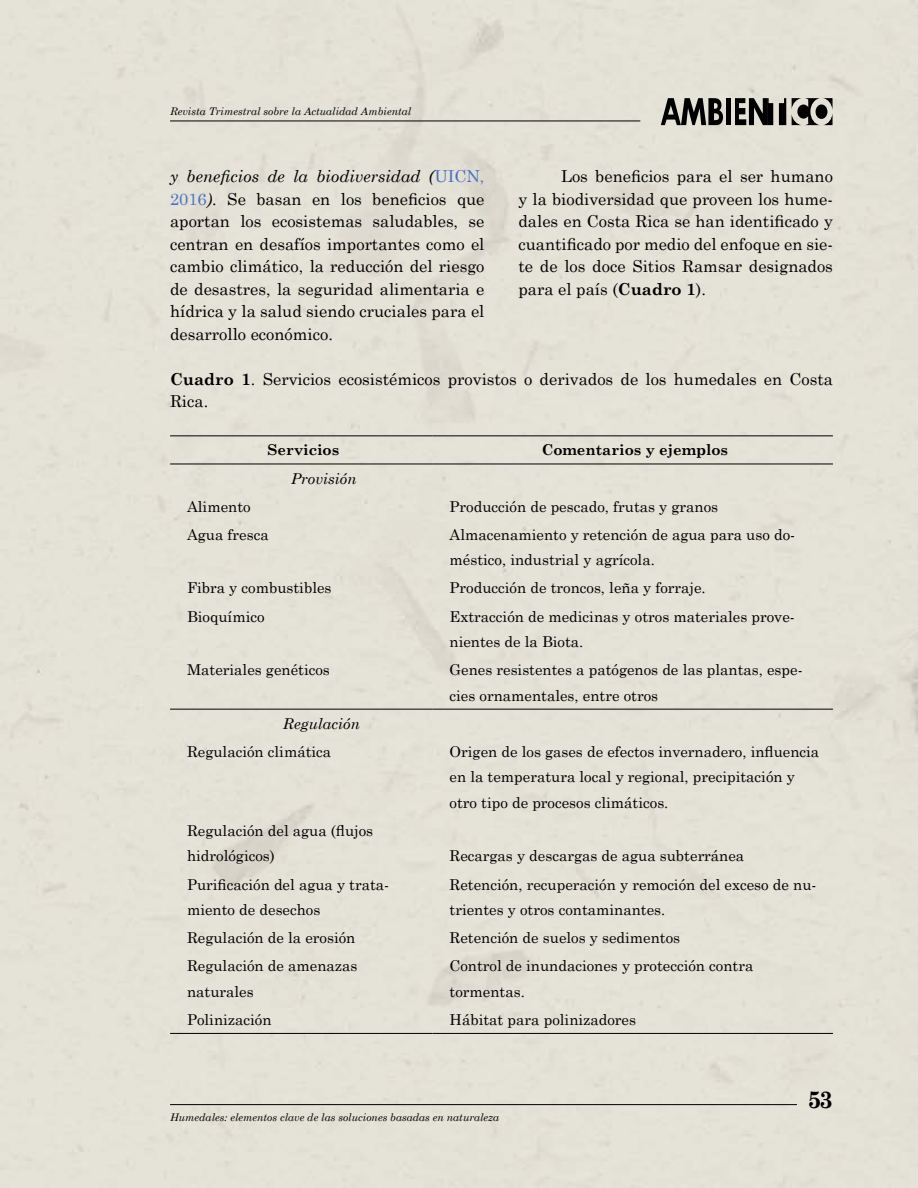
<style>
.page{position:relative;width:918px;height:1188px;background:#e5e3d7}
.page>*{position:absolute;margin:0;border:0;box-sizing:border-box;transform-origin:0 0}
.t1{font:700 24px "Century Schoolbook";color:#000}
.t2{font:16.5px/22.5px "Century Schoolbook";color:#000;text-align:justify}
.t3{font:15px/25.5px "Century Schoolbook";color:#000}
.t4{font:700 15px "Century Schoolbook";color:#000}
.t5{font:italic 15px "Century Schoolbook";color:#000}
.t6{font:italic 10.5px "Century Schoolbook";color:#000}
.s1{font-style:italic}
.s2{color:#4472c4}
.s3{font-weight:700}
</style>
<div class="page">
<hr style="left:170px;top:121px;width:470px;height:1px;background:#000">
<svg style="left:661px;top:98px;width:62px;height:27px;background:#5f5e59"></svg>
<div style="left:726px;top:98px;width:5px;height:27px;background:#000"></div>
<svg style="left:779px;top:98px;width:7px;height:27px"></svg>
<svg style="left:735px;top:98px;width:38px;height:27px"></svg>
<svg style="left:792px;top:98px;width:41px;height:27px"></svg>
<hr style="left:170px;top:1104px;width:627px;height:1px;background:#000">
<hr style="left:170px;top:435px;width:263px;height:1px;background:#000">
<hr style="left:433px;top:435px;width:400px;height:1px;background:#000">
<hr style="left:170px;top:464px;width:263px;height:1px;background:#000">
<hr style="left:433px;top:464px;width:400px;height:1px;background:#000">
<hr style="left:170px;top:709px;width:263px;height:1px;background:#000">
<hr style="left:433px;top:709px;width:400px;height:1px;background:#000">
<hr style="left:170px;top:1033px;width:263px;height:1px;background:#000">
<hr style="left:433px;top:1033px;width:400px;height:1px;background:#000">
<p class="t6" style="left:170px;top:104px;width:243px">Revista Trimestral sobre la Actualidad Ambiental</p>
<p class="t2" style="left:170px;top:164px;width:316px"><span class="s1">y beneficios de la biodiversidad (</span><span class="s2">UICN, 2016</span><span class="s1">)</span>. Se basan en los beneficios que aportan los ecosistemas saludables, se centran en desafíos importantes como el cambio climático, la reducción del riesgo de desastres, la seguridad alimentaria e hídrica y la salud siendo cruciales para el desarrollo económico.</p>
<p class="t2" style="left:519px;top:164px;width:316px;text-indent:43px">Los beneficios para el ser humano y la biodiversidad que proveen los hume&shy;dales en Costa Rica se han identificado y cuantificado por medio del enfoque en sie&shy;te de los doce Sitios Ramsar designados para el país (<span class="s3">Cuadro 1</span>).</p>
<p class="t2" style="left:170px;top:366px;width:664px"><span class="s3">Cuadro 1</span>. Servicios ecosistémicos provistos o derivados de los humedales en Costa<br>Rica.</p>
<p class="t4" style="left:268px;top:438px;width:73px">Servicios</p>
<p class="t4" style="left:542px;top:438px;width:188px">Comentarios y ejemplos</p>
<p class="t5" style="left:291px;top:467px;width:67px">Provisión</p>
<p class="t3" style="left:187px;top:492px;width:65px">Alimento</p>
<p class="t3" style="left:450px;top:492px;width:270px">Producción de pescado, frutas y granos</p>
<p class="t3" style="left:187px;top:520px;width:83px">Agua fresca</p>
<p class="t3" style="left:450px;top:520px;width:347px">Almacenamiento y retención de agua para uso do&shy;méstico, industrial y agrícola.</p>
<p class="t3" style="left:187px;top:574px;width:146px">Fibra y combustibles</p>
<p class="t3" style="left:450px;top:574px;width:258px">Producción de troncos, leña y forraje.</p>
<p class="t3" style="left:187px;top:602px;width:79px">Bioquímico</p>
<p class="t3" style="left:450px;top:602px;width:347px">Extracción de medicinas y otros materiales prove&shy;nientes de la Biota.</p>
<p class="t3" style="left:187px;top:656px;width:144px">Materiales genéticos</p>
<p class="t3" style="left:450px;top:656px;width:355px">Genes resistentes a patógenos de las plantas, espe&shy;cies ornamentales, entre otros</p>
<p class="t5" style="left:283px;top:712px;width:78px">Regulación</p>
<p class="t3" style="left:187px;top:737px;width:146px">Regulación climática</p>
<p class="t3" style="left:450px;top:737px;width:371px">Origen de los gases de efectos invernadero, influencia en la temperatura local y regional, precipitación y otro tipo de procesos climáticos.</p>
<p class="t3" style="left:187px;top:817px;width:188px">Regulación del agua (flujos hidrológicos)</p>
<p class="t3" style="left:450px;top:842px;width:296px">Recargas y descargas de agua subterránea</p>
<p class="t3" style="left:187px;top:870px;width:204px">Purificación del agua y trata&shy;miento de desechos</p>
<p class="t3" style="left:450px;top:870px;width:368px">Retención, recuperación y remoción del exceso de nu&shy;trientes y otros contaminantes.</p>
<p class="t3" style="left:187px;top:924px;width:170px">Regulación de la erosión</p>
<p class="t3" style="left:450px;top:924px;width:232px">Retención de suelos y sedimentos</p>
<p class="t3" style="left:187px;top:952px;width:172px">Regulación de amenazas naturales</p>
<p class="t3" style="left:450px;top:952px;width:305px">Control de inundaciones y protección contra tormentas.</p>
<p class="t3" style="left:187px;top:1005px;width:86px">Polinización</p>
<p class="t3" style="left:450px;top:1005px;width:188px">Hábitat para polinizadores</p>
<p class="t6" style="left:170px;top:1109px;width:331px">Humedales: elementos clave de las soluciones basadas en naturaleza</p>
<h1 class="t1" style="left:808px;top:1081px;width:27px">53</h1>
</div>
